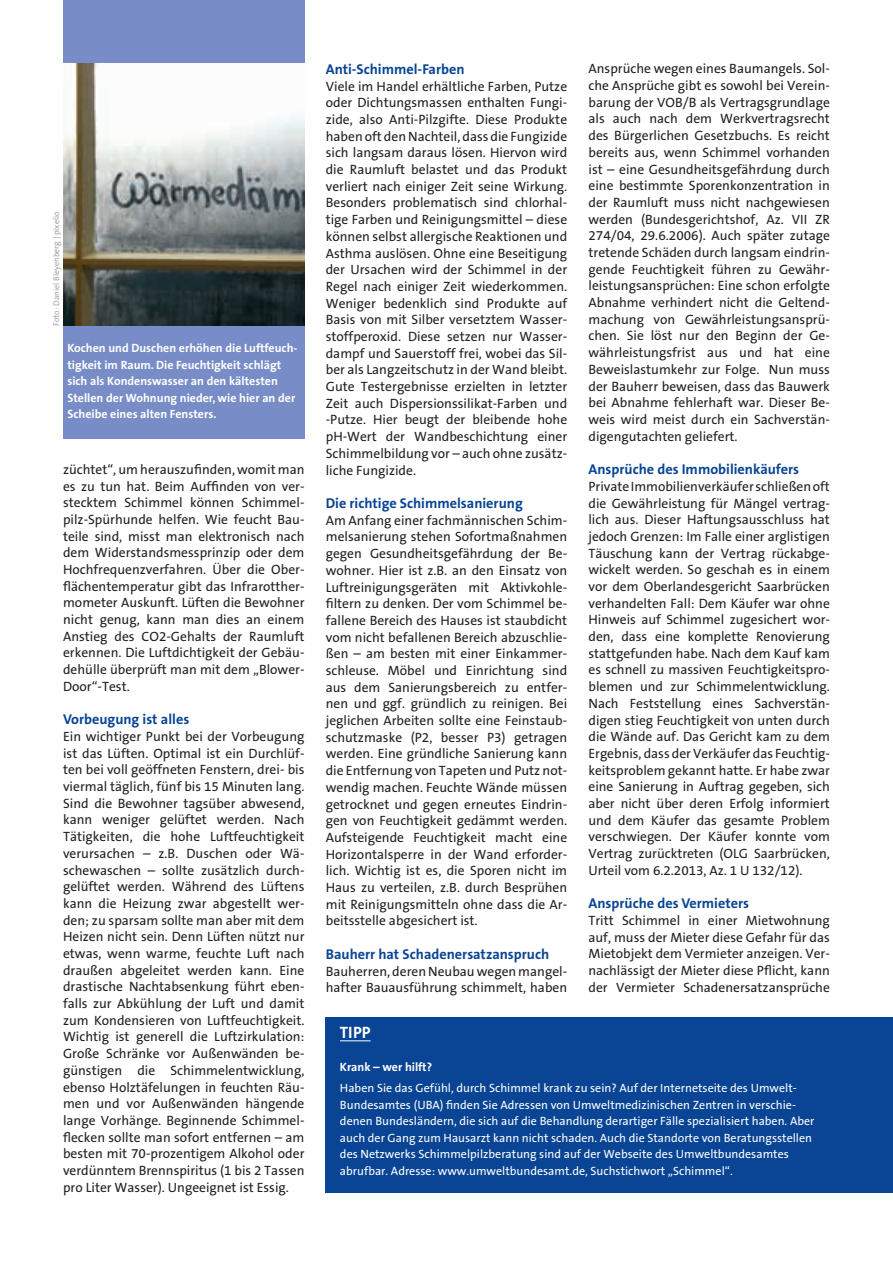
<style>
.page{position:relative;width:893px;height:1263px;background:#fff}
.page>*{position:absolute;margin:0;border:0;box-sizing:border-box;transform-origin:0 0}
.t1{font:700 16.5px "The Sans B7";color:#fff}
.t2{font:700 14.25px "The Sans B7";color:#094594}
.t3{font:13.5px/16.6px "The Sans B5 Plain";color:#231f20;text-align:justify}
.t4{font:12px/16.5px "The Sans B5 Plain";color:#fff}
.t5{font:700 12px/16.5px "The Sans";color:#fff}
.t6{font:700 12px "The Sans B7";color:#fff}
.t7{font:300 8.25px "The Sans B3";color:#808285}
</style>
<div class="page">
<div style="left:326px;top:1017px;width:567px;height:176px;background:#094594"></div>
<div style="left:63px;top:0;width:241px;height:439px;background:#788dc7"></div>
<hr style="left:340px;top:1040px;width:31px;height:1px;background:#fff">
<img style="left:63px;top:64px;width:241px;height:262px">
<p class="t7" style="left:52px;top:326px;width:116px;rotate:-90deg">Foto: Daniel Bleyenberg | pixelio</p>
<p class="t5" style="left:67px;top:339px;width:232px">Kochen und Duschen erhöhen die Luftfeuch&shy;tigkeit im Raum. Die Feuchtigkeit schlägt sich als Kondenswasser an den kältesten Stellen der Wohnung nieder, wie hier an der Scheibe eines alten Fensters.</p>
<p class="t3" style="left:63px;top:462px;width:243px">züchtet“, um herauszufinden, womit man es zu tun hat. Beim Auffinden von ver&shy;stecktem Schimmel können Schimmel&shy;pilz-Spürhunde helfen. Wie feucht Bau&shy;teile sind, misst man elektronisch nach dem Widerstandsmessprinzip oder dem Hochfrequenzverfahren. Über die Ober&shy;flächentemperatur gibt das Infrarotther&shy;mometer Auskunft. Lüften die Bewohner nicht genug, kann man dies an einem Anstieg des CO2-Gehalts der Raumluft erkennen. Die Luftdichtigkeit der Gebäu&shy;dehülle überprüft man mit dem „Blower-Door“-Test.</p>
<p class="t2" style="left:63px;top:712px;width:128px">Vorbeugung ist alles</p>
<p class="t3" style="left:63px;top:729px;width:243px">Ein wichtiger Punkt bei der Vorbeugung ist das Lüften. Optimal ist ein Durchlüf&shy;ten bei voll geöffneten Fenstern, drei- bis viermal täglich, fünf bis 15 Minuten lang.<br>Sind die Bewohner tagsüber abwesend, kann weniger gelüftet werden. Nach Tätigkeiten, die hohe Luftfeuchtigkeit verursachen – z.B. Duschen oder Wä&shy;schewaschen – sollte zusätzlich durch&shy;gelüftet werden. Während des Lüftens kann die Heizung zwar abgestellt wer&shy;den; zu sparsam sollte man aber mit dem Heizen nicht sein. Denn Lüften nützt nur etwas, wenn warme, feuchte Luft nach draußen abgeleitet werden kann. Eine drastische Nachtabsenkung führt eben&shy;falls zur Abkühlung der Luft und damit zum Kondensieren von Luftfeuchtigkeit.<br>Wichtig ist generell die Luftzirkulation:<br>Große Schränke vor Außenwänden be&shy;günstigen die Schimmelentwicklung, ebenso Holztäfelungen in feuchten Räu&shy;men und vor Außenwänden hängende lange Vorhänge. Beginnende Schimmel&shy;flecken sollte man sofort entfernen – am besten mit 70-prozentigem Alkohol oder verdünntem Brennspiritus (1 bis 2 Tassen pro Liter Wasser). Ungeeignet ist Essig.</p>
<p class="t2" style="left:326px;top:62px;width:140px">Anti-Schimmel-Farben</p>
<p class="t3" style="left:326px;top:79px;width:243px">Viele im Handel erhältliche Farben, Putze oder Dichtungsmassen enthalten Fungi&shy;zide, also Anti-Pilzgifte. Diese Produkte haben oft den Nachteil, dass die Fungizide sich langsam daraus lösen. Hiervon wird die Raumluft belastet und das Produkt verliert nach einiger Zeit seine Wirkung.<br>Besonders problematisch sind chlorhal&shy;tige Farben und Reinigungsmittel – diese können selbst allergische Reaktionen und Asthma auslösen. Ohne eine Beseitigung der Ursachen wird der Schimmel in der Regel nach einiger Zeit wiederkommen.<br>Weniger bedenklich sind Produkte auf Basis von mit Silber versetztem Wasser&shy;stoffperoxid. Diese setzen nur Wasser&shy;dampf und Sauerstoff frei, wobei das Sil&shy;ber als Langzeitschutz in der Wand bleibt.<br>Gute Testergebnisse erzielten in letzter Zeit auch Dispersionssilikat-Farben und -Putze. Hier beugt der bleibende hohe pH-Wert der Wandbeschichtung einer Schimmelbildung vor – auch ohne zusätz&shy;liche Fungizide.</p>
<p class="t2" style="left:326px;top:496px;width:198px">Die richtige Schimmelsanierung</p>
<p class="t3" style="left:326px;top:513px;width:243px">Am Anfang einer fachmännischen Schim&shy;melsanierung stehen Sofortmaßnahmen gegen Gesundheitsgefährdung der Be&shy;wohner. Hier ist z.B. an den Einsatz von Luftreinigungsgeräten mit Aktivkohle&shy;filtern zu denken. Der vom Schimmel be&shy;fallene Bereich des Hauses ist staubdicht vom nicht befallenen Bereich abzuschlie&shy;ßen – am besten mit einer Einkammer&shy;schleuse. Möbel und Einrichtung sind aus dem Sanierungsbereich zu entfer&shy;nen und ggf. gründlich zu reinigen. Bei jeglichen Arbeiten sollte eine Feinstaub&shy;schutzmaske (P2, besser P3) getragen werden. Eine gründliche Sanierung kann die Entfernung von Tapeten und Putz not&shy;wendig machen. Feuchte Wände müssen getrocknet und gegen erneutes Eindrin&shy;gen von Feuchtigkeit gedämmt werden.<br>Aufsteigende Feuchtigkeit macht eine Horizontalsperre in der Wand erforder&shy;lich. Wichtig ist es, die Sporen nicht im Haus zu verteilen, z.B. durch Besprühen mit Reinigungsmitteln ohne dass die Ar&shy;beitsstelle abgesichert ist.</p>
<p class="t2" style="left:326px;top:946px;width:225px">Bauherr hat Schadenersatzanspruch</p>
<p class="t3" style="left:326px;top:963px;width:243px">Bauherren, deren Neubau wegen mangel&shy;hafter Bauausführung schimmelt, haben</p>
<p class="t3" style="left:588px;top:61px;width:243px">Ansprüche wegen eines Baumangels. Sol&shy;che Ansprüche gibt es sowohl bei Verein&shy;barung der VOB/B als Vertragsgrundlage als auch nach dem Werkvertragsrecht des Bürgerlichen Gesetzbuchs. Es reicht bereits aus, wenn Schimmel vorhanden ist – eine Gesundheitsgefährdung durch eine bestimmte Sporenkonzentration in der Raumluft muss nicht nachgewiesen werden (Bundesgerichtshof, Az. VII ZR 274/04, 29.6.2006). Auch später zutage tretende Schäden durch langsam eindrin&shy;gende Feuchtigkeit führen zu Gewähr&shy;leistungsansprüchen: Eine schon erfolgte Abnahme verhindert nicht die Geltend&shy;machung von Gewährleistungsansprü&shy;chen. Sie löst nur den Beginn der Ge&shy;währleistungsfrist aus und hat eine Beweislastumkehr zur Folge. Nun muss der Bauherr beweisen, dass das Bauwerk bei Abnahme fehlerhaft war. Dieser Be&shy;weis wird meist durch ein Sachverstän&shy;digengutachten geliefert.</p>
<p class="t2" style="left:588px;top:462px;width:212px">Ansprüche des Immobilienkäufers</p>
<p class="t3" style="left:588px;top:479px;width:243px">Private Immobilienverkäufer schließen oft die Gewährleistung für Mängel vertrag&shy;lich aus. Dieser Haftungsausschluss hat jedoch Grenzen: Im Falle einer arglistigen Täuschung kann der Vertrag rückabge&shy;wickelt werden. So geschah es in einem vor dem Oberlandesgericht Saarbrücken verhandelten Fall: Dem Käufer war ohne Hinweis auf Schimmel zugesichert wor&shy;den, dass eine komplette Renovierung stattgefunden habe. Nach dem Kauf kam es schnell zu massiven Feuchtigkeitspro&shy;blemen und zur Schimmelentwicklung.<br>Nach Feststellung eines Sachverstän&shy;digen stieg Feuchtigkeit von unten durch die Wände auf. Das Gericht kam zu dem Ergebnis, dass der Verkäufer das Feuchtig&shy;keitsproblem gekannt hatte. Er habe zwar eine Sanierung in Auftrag gegeben, sich aber nicht über deren Erfolg informiert und dem Käufer das gesamte Problem verschwiegen. Der Käufer konnte vom Vertrag zurücktreten (OLG Saarbrücken, Urteil vom 6.2.2013, Az. 1 U 132/12).</p>
<p class="t2" style="left:588px;top:896px;width:162px">Ansprüche des Vermieters</p>
<p class="t3" style="left:588px;top:913px;width:243px">Tritt Schimmel in einer Mietwohnung auf, muss der Mieter diese Gefahr für das Mietobjekt dem Vermieter anzeigen. Ver&shy;nachlässigt der Mieter diese Pflicht, kann der Vermieter Schadenersatzansprüche</p>
<p class="t1" style="left:340px;top:1024px;width:32px">TIPP</p>
<p class="t6" style="left:340px;top:1061px;width:94px">Krank – wer hilft?</p>
<p class="t4" style="left:340px;top:1080px;width:476px">Haben Sie das Gefühl, durch Schimmel krank zu sein? Auf der Internetseite des Umwelt-Bundesamtes (UBA) finden Sie Adressen von Umweltmedizinischen Zentren in verschie&shy;denen Bundesländern, die sich auf die Behandlung derartiger Fälle spezialisiert haben. Aber auch der Gang zum Hausarzt kann nicht schaden. Auch die Standorte von Beratungsstellen des Netzwerks Schimmelpilzberatung sind auf der Webseite des Umweltbundesamtes abrufbar. Adresse: www.umweltbundesamt.de, Suchstichwort „Schimmel“.</p>
</div>
